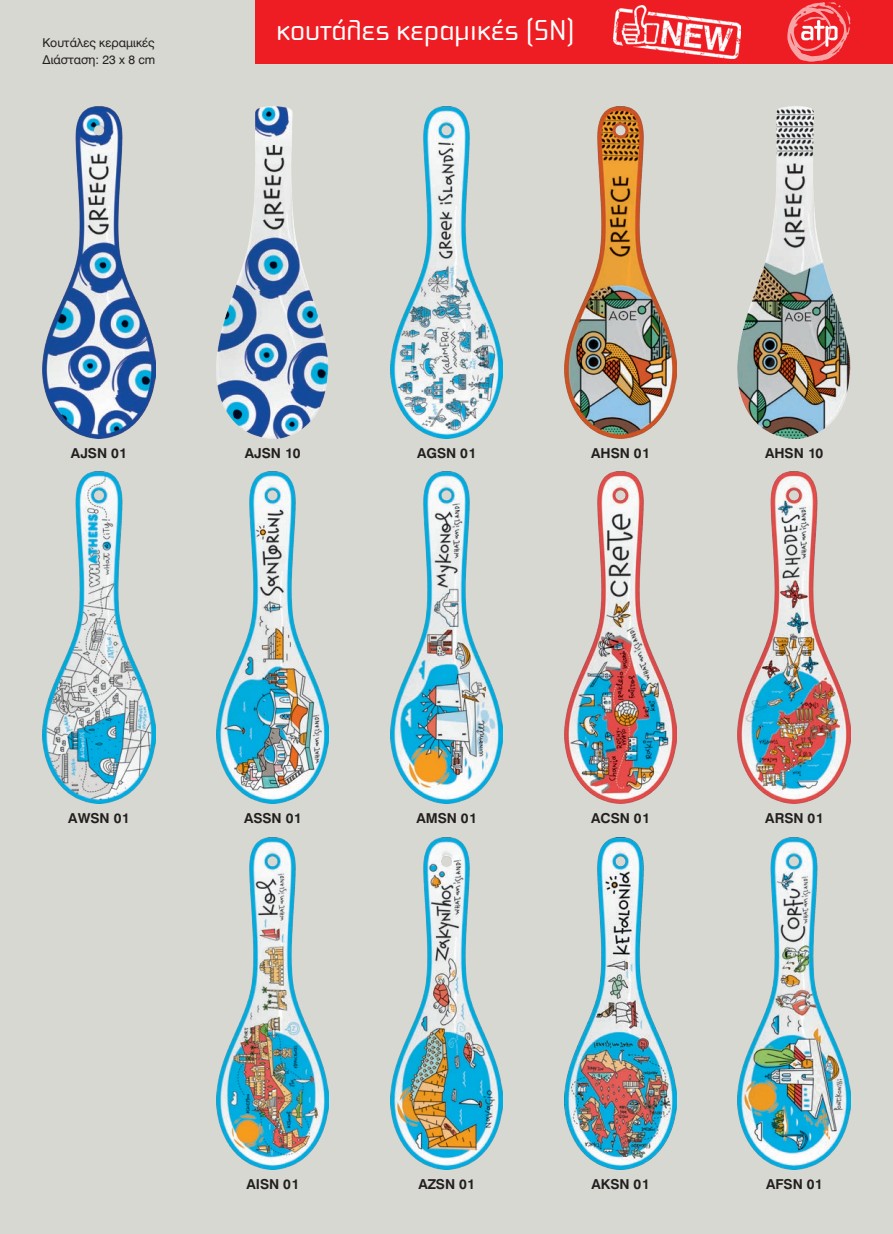
<style>
.page{position:relative;width:893px;height:1234px;background:#fff}
.page>*{position:absolute;margin:0;border:0;box-sizing:border-box;transform-origin:0 0}
.t1{font:29.7px "Cholla Wide Gr";color:#fff}
.t2{font:13.5px "UB Helvetica Bold";color:#231f20}
.t3{font:12px "UB Helvetica";color:#231f20}
</style>
<div class="page">
<div style="left:0;top:0;width:893px;height:1233px;background:#d7d8d1"></div>
<div style="left:255px;top:0;width:638px;height:64px;background:#ee1d23"></div>
<img style="left:787px;top:2px;width:62px;height:60px">
<img style="left:613px;top:6px;width:128px;height:52px">
<img style="left:43px;top:472px;width:112px;height:331px">
<img style="left:216px;top:472px;width:113px;height:331px">
<img style="left:390px;top:472px;width:113px;height:331px">
<img style="left:564px;top:472px;width:113px;height:331px">
<img style="left:738px;top:472px;width:112px;height:331px">
<img style="left:216px;top:837px;width:113px;height:332px">
<img style="left:738px;top:837px;width:112px;height:332px">
<img style="left:390px;top:837px;width:113px;height:332px">
<img style="left:564px;top:837px;width:113px;height:332px">
<img style="left:390px;top:106px;width:113px;height:332px">
<img style="left:43px;top:106px;width:112px;height:332px">
<img style="left:216px;top:106px;width:113px;height:332px">
<img style="left:564px;top:106px;width:113px;height:332px">
<img style="left:738px;top:106px;width:112px;height:332px">
<p class="t3" style="left:43px;top:36px;width:114px">Κουτάλες κεραμικές</p>
<p class="t3" style="left:43px;top:52px;width:114px">Διάσταση: 23 x 8 cm</p>
<p class="t1" style="left:276px;top:14px;width:300px">κουτάλες κεραμικές (SN)</p>
<p class="t2" style="left:71px;top:444px;width:57px">AJSN 01</p>
<p class="t2" style="left:245px;top:444px;width:57px">AJSN 10</p>
<p class="t2" style="left:417px;top:444px;width:60px">AGSN 01</p>
<p class="t2" style="left:591px;top:444px;width:60px">AHSN 01</p>
<p class="t2" style="left:765px;top:444px;width:60px">AHSN 10</p>
<p class="t2" style="left:68px;top:809px;width:62px">AWSN 01</p>
<p class="t2" style="left:244px;top:809px;width:59px">ASSN 01</p>
<p class="t2" style="left:416px;top:809px;width:62px">AMSN 01</p>
<p class="t2" style="left:591px;top:809px;width:60px">ACSN 01</p>
<p class="t2" style="left:765px;top:809px;width:59px">ARSN 01</p>
<p class="t2" style="left:246px;top:1175px;width:54px">AISN 01</p>
<p class="t2" style="left:418px;top:1175px;width:58px">AZSN 01</p>
<p class="t2" style="left:591px;top:1175px;width:59px">AKSN 01</p>
<p class="t2" style="left:766px;top:1175px;width:58px">AFSN 01</p>
</div>
